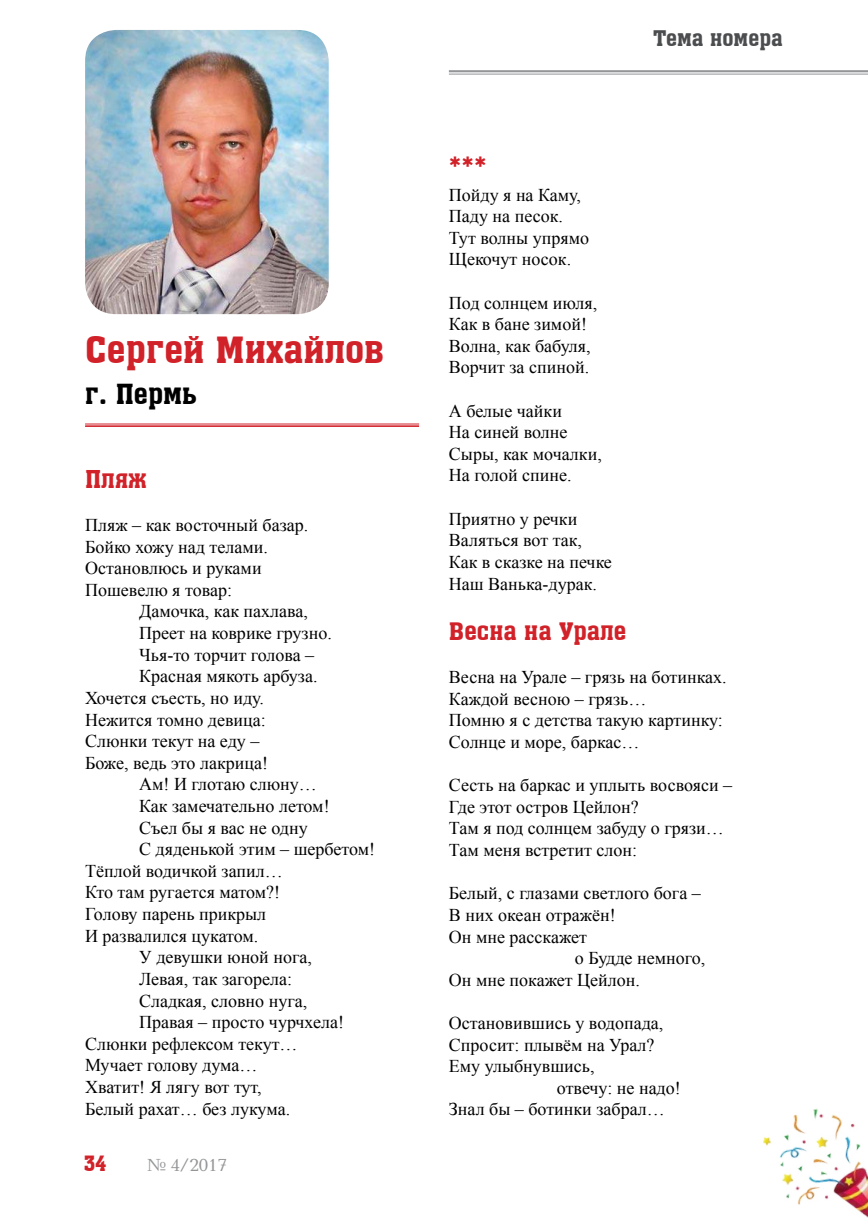
<style>
.page{position:relative;width:868px;height:1221px;background:#fff}
.page>*{position:absolute;margin:0;border:0;box-sizing:border-box;transform-origin:0 0}
.t1{font:36px "a Assuan";color:#d12229}
.t2{font:30px "a Assuan";color:#d12229}
.t3{font:27px "a Assuan";color:#000}
.t4{font:24px "a Assuan";color:#d12229}
.t5{font:21px "a Assuan";color:#4c4d4f}
.t6{font:21px "a Assuan";color:#d12229}
.t7{font:18px/21.6px "Times New Roman";color:#000}
.t8{font:18px "Baltica C";color:#939597}
</style>
<div class="page">
<hr style="left:449px;top:70px;width:418px;height:2px;background:#939597">
<hr style="left:449px;top:74px;width:418px;height:1px;background:#939597">
<img style="left:763px;top:1108px;width:104px;height:109px">
<img style="left:85px;top:30px;width:244px;height:284px">
<hr style="left:85px;top:424px;width:334px;height:1px;background:#d12229">
<hr style="left:85px;top:425px;width:334px;height:2px;background:#d12229">
<h1 class="t1" style="left:85px;top:330px;width:301px">Сергей Михайлов</h1>
<h3 class="t3" style="left:85px;top:379px;width:113px">г. Пермь</h3>
<h3 class="t4" style="left:85px;top:466px;width:63px">Пляж</h3>
<p class="t7" style="left:85px;top:514px;width:225px">Пляж – как восточный базар.<br>Бойко хожу над телами.<br>Остановлюсь и руками<br>Пошевелю я товар:</p>
<p class="t7" style="left:139px;top:600px;width:170px">Дамочка, как пахлава,</p>
<p class="t7" style="left:139px;top:622px;width:194px">Преет на коврике грузно.</p>
<p class="t7" style="left:139px;top:643px;width:176px">Чья-то торчит голова –</p>
<p class="t7" style="left:139px;top:665px;width:180px">Красная мякоть арбуза.</p>
<p class="t7" style="left:85px;top:686px;width:180px">Хочется съесть, но иду.</p>
<p class="t7" style="left:85px;top:708px;width:182px">Нежится томно девица:</p>
<p class="t7" style="left:85px;top:730px;width:176px">Слюнки текут на еду –</p>
<p class="t7" style="left:85px;top:751px;width:184px">Боже, ведь это лакрица!</p>
<p class="t7" style="left:139px;top:773px;width:179px">Ам! И глотаю слюну…</p>
<p class="t7" style="left:139px;top:794px;width:192px">Как замечательно летом!</p>
<p class="t7" style="left:139px;top:816px;width:170px">Съел бы я вас не одну</p>
<p class="t7" style="left:139px;top:838px;width:237px">С дяденькой этим – шербетом!</p>
<p class="t7" style="left:85px;top:859px;width:199px">Тёплой водичкой запил…</p>
<p class="t7" style="left:85px;top:881px;width:196px">Кто там ругается матом?!</p>
<p class="t7" style="left:85px;top:902px;width:182px">Голову парень прикрыл</p>
<p class="t7" style="left:85px;top:924px;width:175px">И развалился цукатом.</p>
<p class="t7" style="left:139px;top:946px;width:174px">У девушки юной нога,</p>
<p class="t7" style="left:139px;top:967px;width:154px">Левая, так загорела:</p>
<p class="t7" style="left:139px;top:989px;width:169px">Сладкая, словно нуга,</p>
<p class="t7" style="left:139px;top:1010px;width:206px">Правая – просто чурчхела!</p>
<p class="t7" style="left:85px;top:1032px;width:214px">Слюнки рефлексом текут…</p>
<p class="t7" style="left:85px;top:1054px;width:174px">Мучает голову дума…</p>
<p class="t7" style="left:85px;top:1075px;width:178px">Хватит! Я лягу вот тут,</p>
<p class="t7" style="left:85px;top:1097px;width:206px">Белый рахат… без лукума.</p>
<p class="t6" style="left:84px;top:1151px;width:25px">34</p>
<p class="t8" style="left:147px;top:1153px;width:82px">№ 4/2017</p>
<p class="t5" style="left:653px;top:27px;width:131px">Тема номера</p>
<h2 class="t2" style="left:449px;top:152px;width:40px">***</h2>
<p class="t7" style="left:449px;top:183px;width:142px">Пойду я на Каму,<br>Паду на песок.<br>Тут волны упрямо<br>Щекочут носок.</p>
<p class="t7" style="left:449px;top:291px;width:150px">Под солнцем июля,<br>Как в бане зимой!<br>Волна, как бабуля,<br>Ворчит за спиной.</p>
<p class="t7" style="left:449px;top:399px;width:154px">А белые чайки<br>На синей волне<br>Сыры, как мочалки,<br>На голой спине.</p>
<p class="t7" style="left:449px;top:507px;width:164px">Приятно у речки<br>Валяться вот так,<br>Как в сказке на печке<br>Наш Ванька-дурак.</p>
<h3 class="t4" style="left:449px;top:618px;width:179px">Весна на Урале</h3>
<p class="t7" style="left:449px;top:666px;width:279px">Весна на Урале – грязь на ботинках.<br>Каждой весною – грязь…<br>Помню я с детства такую картинку:<br>Солнце и море, баркас…</p>
<p class="t7" style="left:449px;top:774px;width:285px">Сесть на баркас и уплыть восвояси –<br>Где этот остров Цейлон?<br>Там я под солнцем забуду о грязи…<br>Там меня встретит слон:</p>
<p class="t7" style="left:449px;top:882px;width:253px">Белый, с глазами светлого бога –</p>
<p class="t7" style="left:449px;top:903px;width:168px">В них океан отражён!</p>
<p class="t7" style="left:449px;top:925px;width:140px">Он мне расскажет</p>
<p class="t7" style="left:575px;top:946px;width:132px">о Будде немного,</p>
<p class="t7" style="left:449px;top:968px;width:193px">Он мне покажет Цейлон.</p>
<p class="t7" style="left:449px;top:1011px;width:216px">Остановившись у водопада,</p>
<p class="t7" style="left:449px;top:1033px;width:207px">Спросит: плывём на Урал?</p>
<p class="t7" style="left:449px;top:1054px;width:147px">Ему улыбнувшись,</p>
<p class="t7" style="left:557px;top:1076px;width:125px">отвечу: не надо!</p>
<p class="t7" style="left:449px;top:1098px;width:217px">Знал бы – ботинки забрал…</p>
</div>
